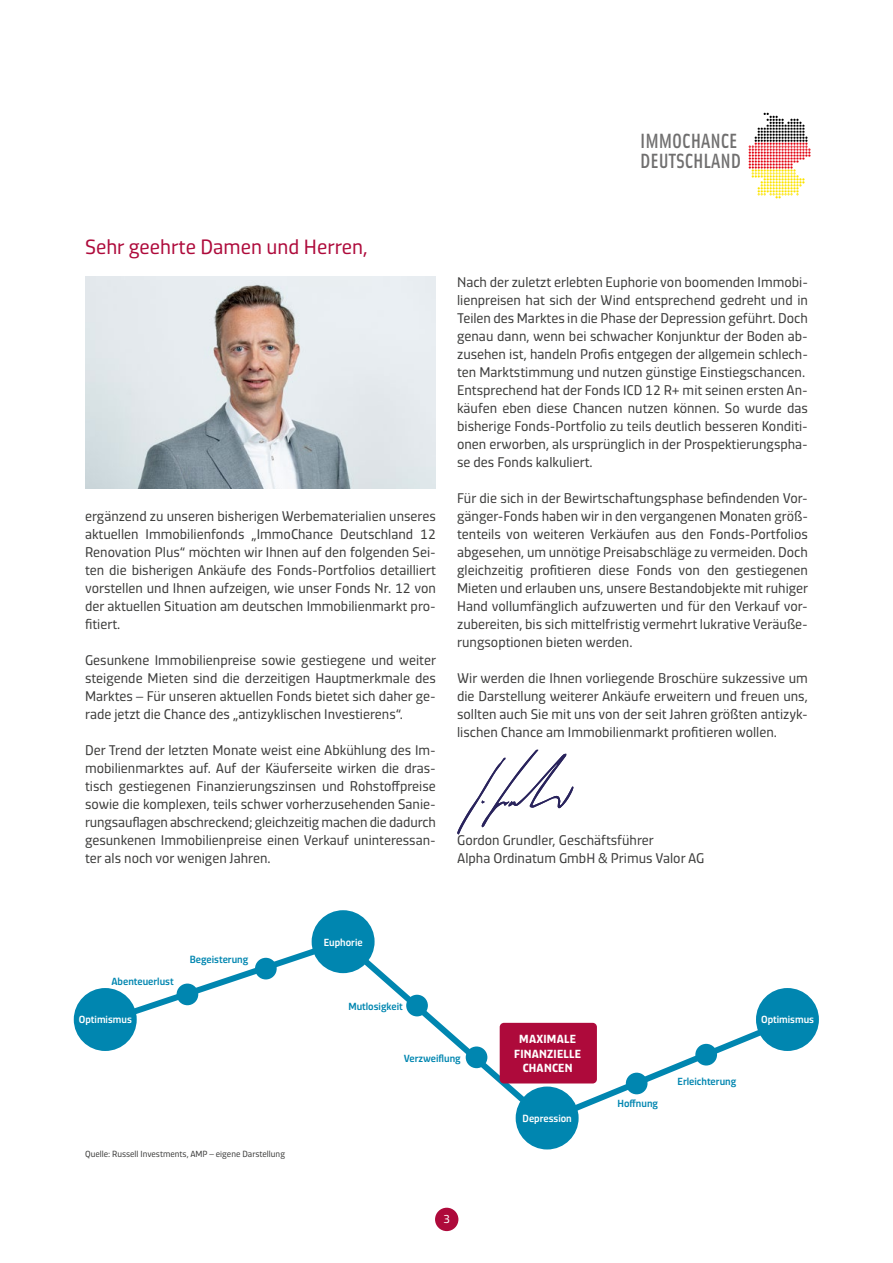
<style>
.page{position:relative;width:893px;height:1263px;background:#fff}
.page>*{position:absolute;margin:0;border:0;box-sizing:border-box;transform-origin:0 0}
.t1{font:21px "Dic Sans";color:#ae0a3b}
.t2{font:500 20.7px/20.7px "Solex";color:#706f6f}
.t3{font:14.25px/18px "Dic Sans";color:#3c3c3b;text-align:justify}
.t4{font:600 12px/14.4px "Dic Sans";letter-spacing:.02em;color:#fff;text-align:center}
.t5{font:12px "Dic Sans";color:#fff}
.t6{font:500 10.5px "Dic Sans";color:#0086b0}
.t7{font:500 10.5px "Dic Sans";color:#fff}
.t8{font:9px "Dic Sans";color:#3c3c3b}
</style>
<div class="page">
<svg style="left:98px;top:935px;width:697px;height:192px"></svg>
<div style="left:516px;top:1086px;width:63px;height:63px;background:#0086b0;border-radius:50%"></div>
<div style="left:756px;top:988px;width:63px;height:63px;background:#0086b0;border-radius:50%"></div>
<div style="left:312px;top:910px;width:63px;height:63px;background:#0086b0;border-radius:50%"></div>
<div style="left:74px;top:988px;width:63px;height:63px;background:#0086b0;border-radius:50%"></div>
<div style="left:500px;top:1023px;width:97px;height:60px;background:#ae0a3b;border-radius:4px"></div>
<div style="left:255px;top:958px;width:22px;height:21px;background:#0086b0;border-radius:50%"></div>
<div style="left:406px;top:995px;width:22px;height:21px;background:#0086b0;border-radius:50%"></div>
<div style="left:626px;top:1073px;width:21px;height:21px;background:#0086b0;border-radius:50%"></div>
<div style="left:695px;top:1044px;width:22px;height:21px;background:#0086b0;border-radius:50%"></div>
<div style="left:466px;top:1046px;width:21px;height:22px;background:#0086b0;border-radius:50%"></div>
<div style="left:177px;top:983px;width:21px;height:22px;background:#0086b0;border-radius:50%"></div>
<svg style="left:749px;top:113px;width:61px;height:85px"></svg>
<img style="left:85px;top:276px;width:351px;height:213px">
<svg style="left:457px;top:750px;width:116px;height:84px"></svg>
<div style="left:435px;top:1208px;width:23px;height:23px;background:#ae0a3b;border-radius:50%"></div>
<h2 class="t2" style="left:640px;top:129px;width:103px">IMMOCHANCE<br>DEUTSCHLAND</h2>
<h1 class="t1" style="left:85px;top:231px;width:284px">Sehr geehrte Damen und Herren,</h1>
<p class="t3" style="left:85px;top:506px;width:352px">ergänzend zu unseren bisherigen Werbematerialien unseres aktuellen Immobilienfonds „ImmoChance Deutschland 12<br>Renovation Plus“ möchten wir Ihnen auf den folgenden Sei&shy;ten die bisherigen Ankäufe des Fonds-Portfolios detailliert vorstellen und Ihnen aufzeigen, wie unser Fonds Nr. 12 von der aktuellen Situation am deutschen Immobilienmarkt pro&shy;fitiert.</p>
<p class="t3" style="left:85px;top:650px;width:353px">Gesunkene Immobilienpreise sowie gestiegene und weiter steigende Mieten sind die derzeitigen Hauptmerkmale des Marktes – Für unseren aktuellen Fonds bietet sich daher ge&shy;rade jetzt die Chance des „antizyklischen Investierens“.</p>
<p class="t3" style="left:85px;top:740px;width:352px">Der Trend der letzten Monate weist eine Abkühlung des Im&shy;mobilienmarktes auf. Auf der Käuferseite wirken die dras&shy;tisch gestiegenen Finanzierungszinsen und Rohstoffpreise sowie die komplexen, teils schwer vorherzusehenden Sanie&shy;rungsauflagen abschreckend; gleichzeitig machen die dadurch gesunkenen Immobilienpreise einen Verkauf uninteressan&shy;ter als noch vor wenigen Jahren.</p>
<p class="t3" style="left:457px;top:272px;width:352px;text-align:left">Nach der zuletzt erlebten Euphorie von boomenden Immobi&shy;lienpreisen hat sich der Wind entsprechend gedreht und in Teilen des Marktes in die Phase der Depression geführt. Doch genau dann, wenn bei schwacher Konjunktur der Boden ab&shy;zusehen ist, handeln Profis entgegen der allgemein schlech&shy;ten Marktstimmung und nutzen günstige Einstiegschancen.<br>Entsprechend hat der Fonds ICD 12 R+ mit seinen ersten An&shy;käufen eben diese Chancen nutzen können. So wurde das bisherige Fonds-Portfolio zu teils deutlich besseren Konditi&shy;onen erworben, als ursprünglich in der Prospektierungspha&shy;se des Fonds kalkuliert.</p>
<p class="t3" style="left:457px;top:488px;width:353px">Für die sich in der Bewirtschaftungsphase befindenden Vor&shy;gänger-Fonds haben wir in den vergangenen Monaten größ&shy;tenteils von weiteren Verkäufen aus den Fonds-Portfolios abgesehen, um unnötige Preisabschläge zu vermeiden. Doch gleichzeitig profitieren diese Fonds von den gestiegenen Mieten und erlauben uns, unsere Bestandobjekte mit ruhiger Hand vollumfänglich aufzuwerten und für den Verkauf vor&shy;zubereiten, bis sich mittelfristig vermehrt lukrative Veräuße&shy;rungsoptionen bieten werden.</p>
<p class="t3" style="left:457px;top:668px;width:352px">Wir werden die Ihnen vorliegende Broschüre sukzessive um die Darstellung weiterer Ankäufe erweitern und freuen uns, sollten auch Sie mit uns von der seit Jahren größten antizyk&shy;lischen Chance am Immobilienmarkt profitieren wollen.</p>
<p class="t3" style="left:457px;top:830px;width:249px">Gordon Grundler, Geschäftsführer<br>Alpha Ordinatum GmbH &amp; Primus Valor AG</p>
<p class="t6" style="left:111px;top:974px;width:64px">Abenteuerlust</p>
<p class="t7" style="left:79px;top:1012px;width:54px">Optimismus</p>
<p class="t6" style="left:190px;top:952px;width:60px">Begeisterung</p>
<p class="t7" style="left:324px;top:934px;width:40px">Euphorie</p>
<p class="t6" style="left:348px;top:999px;width:56px">Mutlosigkeit</p>
<p class="t7" style="left:761px;top:1012px;width:54px">Optimismus</p>
<p class="t8" style="left:85px;top:1147px;width:202px">Quelle: Russell Investments, AMP – eigene Darstellung</p>
<p class="t6" style="left:404px;top:1050px;width:59px">Verzweiflung</p>
<p class="t5" style="left:443px;top:1210px;width:8px">3</p>
<p class="t4" style="left:514px;top:1031px;width:69px">MAXIMALE<br>FINANZIELLE<br>CHANCEN</p>
<p class="t7" style="left:523px;top:1111px;width:51px">Depression</p>
<p class="t6" style="left:617px;top:1096px;width:42px">Hoffnung</p>
<p class="t6" style="left:677px;top:1074px;width:60px">Erleichterung</p>
</div>
